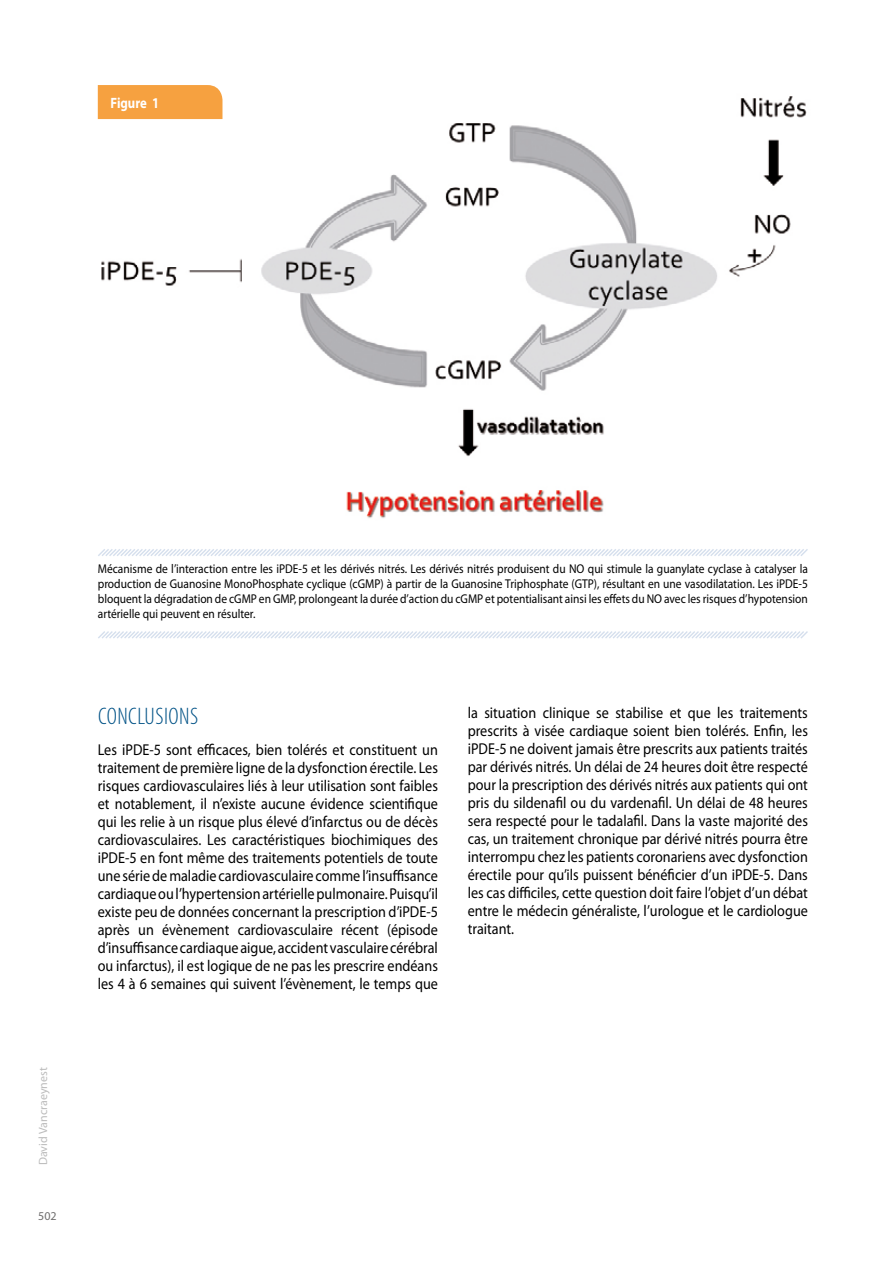
<style>
.page{position:relative;width:893px;height:1263px;background:#fff}
.page>*{position:absolute;margin:0;border:0;box-sizing:border-box;transform-origin:0 0}
.t1{font:300 condensed 24px "Myriad Pro";color:#005286}
.t2{font:15.75px/18px "Myriad Pro";color:#000;text-align:justify;scale:.9 1}
.t3{font:700 15px "Myriad Pro";color:#fff;scale:.85 1}
.t4{font:12.75px/15px "Myriad Pro";color:#000;text-align:justify;scale:.9 1}
.t5{font:12px "Myriad Pro";color:#bcbcbc}
.t6{font:12px "Myriad Pro";color:#706f6f}
</style>
<div class="page">
<img style="left:97px;top:85px;width:710px;height:433px">
<div style="left:98px;top:85px;width:124px;height:34px;background:#f6a140"></div>
<svg style="left:98px;top:549px;width:710px;height:7px"></svg>
<svg style="left:98px;top:631px;width:710px;height:8px"></svg>
<p class="t3" style="left:111px;top:93px;width:59px">Figure 1</p>
<p class="t5" style="left:36px;top:1165px;width:99px;rotate:-90deg">David Vancraeynest</p>
<p class="t6" style="left:38px;top:1209px;width:20px">502</p>
<p class="t4" style="left:98px;top:561px;width:790px">Mécanisme de l’interaction entre les iPDE-5 et les dérivés nitrés. Les dérivés nitrés produisent du NO qui stimule la guanylate cyclase à catalyser la production de Guanosine MonoPhosphate cyclique (cGMP) à partir de la Guanosine Triphosphate (GTP), résultant en une vasodilatation. Les iPDE-5 bloquent la dégradation de cGMP en GMP, prolongeant la durée d’action du cGMP et potentialisant ainsi les effets du NO avec les risques d’hypotension artérielle qui peuvent en résulter.</p>
<h1 class="t1" style="left:98px;top:703px;width:57px">CONCLUSIONS</h1>
<p class="t2" style="left:98px;top:740px;width:379px">Les iPDE-5 sont efficaces, bien tolérés et constituent un traitement de première ligne de la dysfonction érectile. Les risques cardiovasculaires liés à leur utilisation sont faibles et notablement, il n’existe aucune évidence scientifique qui les relie à un risque plus élevé d’infarctus ou de décès cardiovasculaires. Les caractéristiques biochimiques des iPDE-5 en font même des traitements potentiels de toute une série de maladie cardiovasculaire comme l’insuffisance cardiaque ou l’hypertension artérielle pulmonaire. Puisqu’il existe peu de données concernant la prescription d’iPDE-5 après un évènement cardiovasculaire récent (épisode d’insuffisance cardiaque aigue, accident vasculaire cérébral ou infarctus), il est logique de ne pas les prescrire endéans les 4 à 6 semaines qui suivent l’évènement, le temps que</p>
<p class="t2" style="left:468px;top:703px;width:379px">la situation clinique se stabilise et que les traitements prescrits à visée cardiaque soient bien tolérés. Enfin, les iPDE-5 ne doivent jamais être prescrits aux patients traités par dérivés nitrés. Un délai de 24 heures doit être respecté pour la prescription des dérivés nitrés aux patients qui ont pris du sildenafil ou du vardenafil. Un délai de 48 heures sera respecté pour le tadalafil. Dans la vaste majorité des cas, un traitement chronique par dérivé nitrés pourra être interrompu chez les patients coronariens avec dysfonction érectile pour qu’ils puissent bénéficier d’un iPDE-5. Dans les cas difficiles, cette question doit faire l’objet d’un débat entre le médecin généraliste, l’urologue et le cardiologue traitant.</p>
</div>
